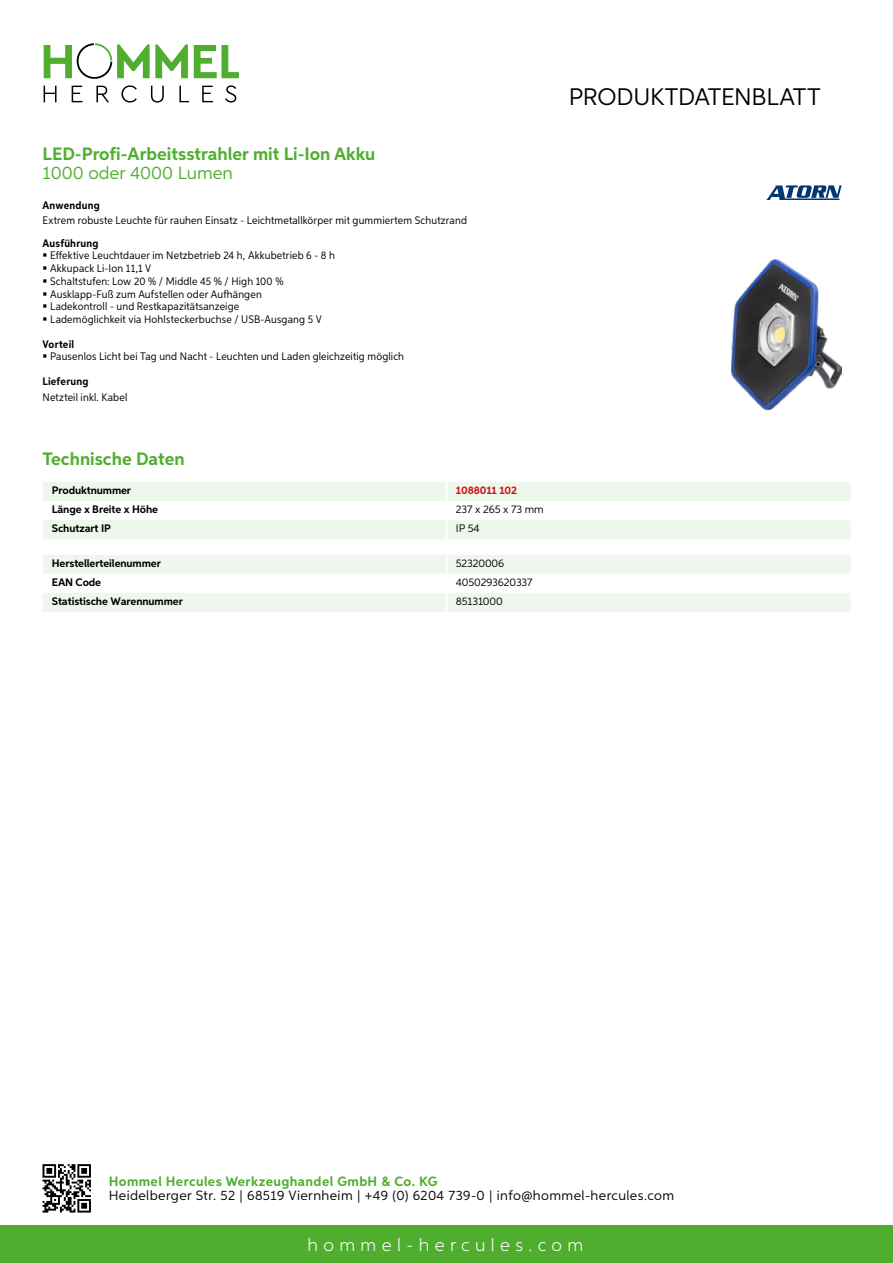
<style>
.page{position:relative;width:893px;height:1263px;background:#fff}
.page>*{position:absolute;margin:0;border:0;box-sizing:border-box;transform-origin:0 0}
.t1{font:24px "Aspira";letter-spacing:-.01em;color:#000}
.t2{font:700 18px "Aspira";color:#50ae2f}
.t3{font:300 18px "Aspira";letter-spacing:.3em;color:#fff}
.t4{font:18px "Aspira";color:#50ae2f}
.t5{font:13.5px "Aspira";letter-spacing:.03em;color:#000}
.t6{font:700 13.5px "Aspira";letter-spacing:.03em;color:#50ae2f}
.t7{font:10.95px/12.8px "Aspira Nar";letter-spacing:.015em;color:#000}
.t8{font:700 10.95px "Aspira";letter-spacing:-.01em;color:#000}
.t9{font:10.95px "Aspira";letter-spacing:-.01em;color:#000}
.t10{font:700 10.95px "Aspira Nar";letter-spacing:.02em;color:#000}
.t11{font:700 10.95px "Aspira";letter-spacing:-.01em;color:#cd1013}
</style>
<div class="page">
<div style="left:0;top:1226px;width:893px;height:37px;background:#50ae2f"></div>
<svg style="left:43px;top:1164px;width:48px;height:48px"></svg>
<svg style="left:194px;top:45px;width:45px;height:33px"></svg>
<svg style="left:44px;top:43px;width:144px;height:36px"></svg>
<svg style="left:44px;top:86px;width:13px;height:16px"></svg>
<svg style="left:72px;top:86px;width:10px;height:16px"></svg>
<svg style="left:96px;top:86px;width:13px;height:16px"></svg>
<svg style="left:121px;top:85px;width:16px;height:18px"></svg>
<svg style="left:151px;top:86px;width:13px;height:17px"></svg>
<svg style="left:179px;top:86px;width:10px;height:16px"></svg>
<svg style="left:202px;top:86px;width:11px;height:16px"></svg>
<svg style="left:225px;top:85px;width:11px;height:18px"></svg>
<svg style="left:43px;top:482px;width:807px;height:57px"></svg>
<hr style="left:445px;top:520px;width:3px;height:19px;background:#fff">
<svg style="left:43px;top:555px;width:807px;height:57px"></svg>
<hr style="left:445px;top:593px;width:3px;height:19px;background:#fff">
<img style="left:731px;top:259px;width:111px;height:150px">
<svg style="left:766px;top:185px;width:76px;height:15px"></svg>
<h2 class="t2" style="left:43px;top:142px;width:334px">LED-Profi-Arbeitsstrahler mit Li-Ion Akku</h2>
<h2 class="t4" style="left:43px;top:162px;width:192px">1000 oder 4000 Lumen</h2>
<p class="t10" style="left:43px;top:199px;width:59px">Anwendung</p>
<p class="t7" style="left:43px;top:214px;width:426px">Extrem robuste Leuchte für rauhen Einsatz - Leichtmetallkörper mit gummiertem Schutzrand</p>
<p class="t10" style="left:43px;top:236px;width:58px">Ausführung</p>
<p class="t7" style="left:50px;top:249px;width:286px">Effektive Leuchtdauer im Netzbetrieb 24 h, Akkubetrieb 6 - 8 h Akkupack Li-Ion 11,1 V<br>Schaltstufen: Low 20 % / Middle 45 % / High 100 % Ausklapp-Fuß zum Aufstellen oder Aufhängen<br>Ladekontroll - und Restkapazitätsanzeige<br>Lademöglichkeit via Hohlsteckerbuchse / USB-Ausgang 5 V</p>
<p class="t10" style="left:43px;top:337px;width:33px">Vorteil</p>
<p class="t7" style="left:50px;top:350px;width:355px">Pausenlos Licht bei Tag und Nacht - Leuchten und Laden gleichzeitig möglich</p>
<p class="t10" style="left:43px;top:375px;width:47px">Lieferung</p>
<p class="t7" style="left:43px;top:390px;width:86px">Netzteil inkl. Kabel</p>
<h2 class="t2" style="left:43px;top:448px;width:144px">Technische Daten</h2>
<p class="t8" style="left:52px;top:483px;width:81px">Produktnummer</p>
<p class="t11" style="left:456px;top:483px;width:63px">1088011 102</p>
<p class="t8" style="left:52px;top:502px;width:108px">Länge x Breite x Höhe</p>
<p class="t9" style="left:456px;top:502px;width:89px">237 x 265 x 73 mm</p>
<p class="t8" style="left:52px;top:521px;width:60px">Schutzart IP</p>
<p class="t9" style="left:456px;top:522px;width:25px">IP 54</p>
<p class="t8" style="left:52px;top:556px;width:111px">Herstellerteilenummer</p>
<p class="t9" style="left:456px;top:556px;width:50px">52320006</p>
<p class="t8" style="left:52px;top:575px;width:51px">EAN Code</p>
<p class="t9" style="left:456px;top:575px;width:78px">4050293620337</p>
<p class="t8" style="left:52px;top:594px;width:132px">Statistische Warennummer</p>
<p class="t9" style="left:456px;top:594px;width:48px">85131000</p>
<h1 class="t1" style="left:569px;top:82px;width:253px">Produktdatenblatt</h1>
<p class="t6" style="left:109px;top:1172px;width:330px">Hommel Hercules Werkzeughandel GmbH &amp; Co. KG</p>
<p class="t5" style="left:109px;top:1187px;width:567px">Heidelberger Str. 52 | 68519 Viernheim | +49 (0) 6204 739-0 | info@hommel-hercules.com</p>
<h2 class="t3" style="left:307px;top:1234px;width:277px">hommel-hercules.com</h2>
</div>
